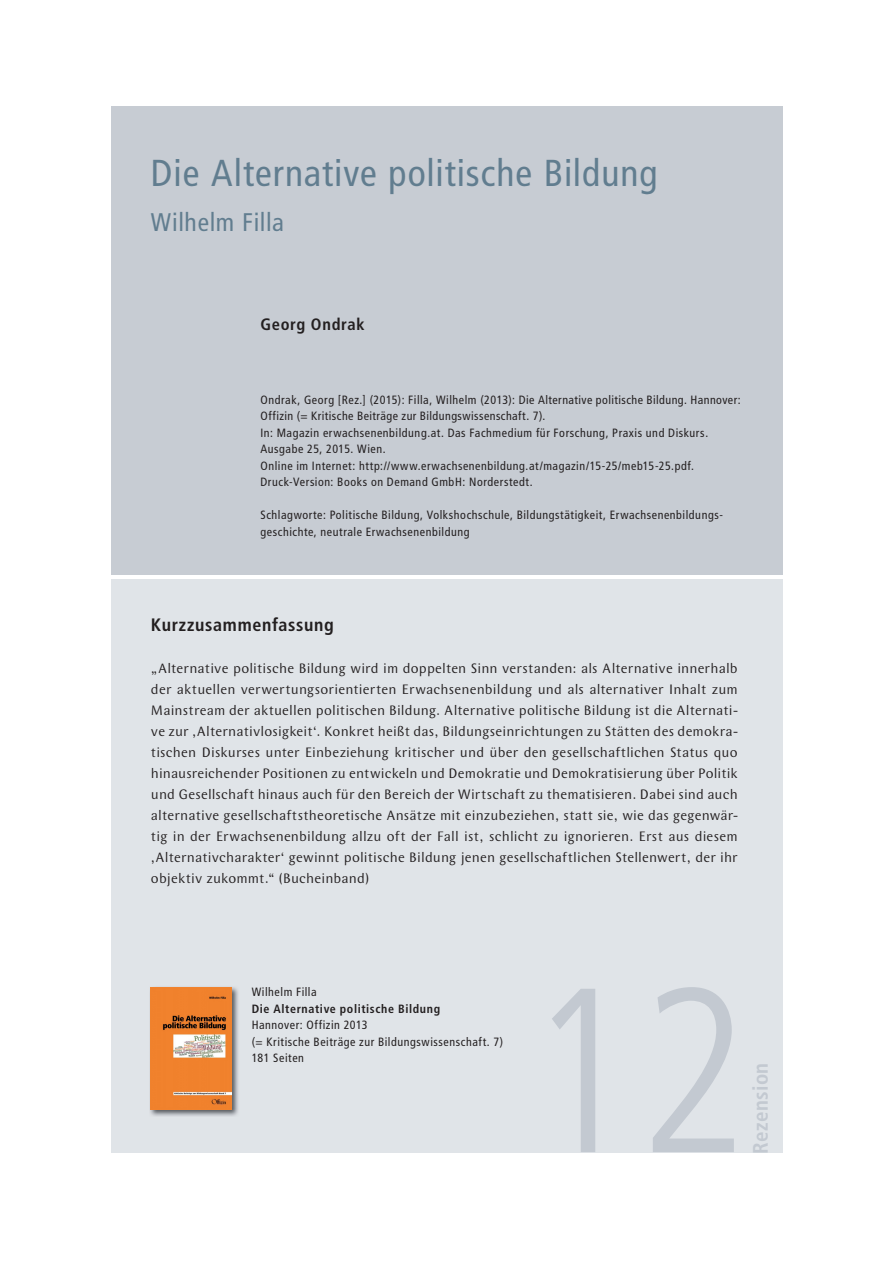
<style>
.page{position:relative;width:893px;height:1263px;background:#fff}
.page>*{position:absolute;margin:0;border:0;box-sizing:border-box;transform-origin:0 0}
.t1{font:300 condensed 234px "Frutiger LT Std";color:#c3c9d1}
.t2{font:condensed 37.5px "Frutiger LT Std";letter-spacing:.025em;color:#617d8f}
.t3{font:condensed 25.5px "Frutiger LT Std";letter-spacing:.025em;color:#617d8f}
.t4{font:700 condensed 21px "Frutiger LT Std";letter-spacing:.015em;color:#c3c9d1}
.t5{font:700 condensed 18px "Frutiger LT Std";letter-spacing:.04em;color:#231f20}
.t6{font:700 condensed 16.5px "Frutiger LT Std";letter-spacing:.04em;color:#231f20}
.t7{font:14.25px/21px "Wunderlich";letter-spacing:.01em;color:#231f20;text-align:justify}
.t8{font:condensed 12px/16.5px "Frutiger LT Std";letter-spacing:.045em;color:#231f20}
.t9{font:700 condensed 12px "Frutiger LT Std";letter-spacing:.05em;color:#231f20}
</style>
<div class="page">
<div style="left:111px;top:106px;width:671px;height:469px;background:#c7ccd3"></div>
<div style="left:111px;top:579px;width:671px;height:573px;background:#e0e4e8"></div>
<img style="left:150px;top:987px;width:88px;height:129px">
<img style="left:151px;top:987px;width:81px;height:122px">
<h2 class="t2" style="left:151px;top:151px;width:508px">Die Alternative politische Bildung</h2>
<h3 class="t3" style="left:151px;top:207px;width:135px">Wilhelm Filla</h3>
<p class="t6" style="left:260px;top:314px;width:106px">Georg Ondrak</p>
<p class="t8" style="left:260px;top:391px;width:482px">Ondrak, Georg [Rez.] (2015): Filla, Wilhelm (2013): Die Alternative politische Bildung. Hannover:<br>Offizin (= Kritische Beiträge zur Bildungswissenschaft. 7).<br>In: Magazin erwachsenenbildung.at. Das Fachmedium für Forschung, Praxis und Diskurs.<br>Ausgabe 25, 2015. Wien.<br>Online im Internet: http://www.erwachsenenbildung.at/magazin/15-25/meb15-25.pdf.<br>Druck-Version: Books on Demand GmbH: Norderstedt.</p>
<p class="t8" style="left:260px;top:507px;width:464px">Schlagworte: Politische Bildung, Volkshochschule, Bildungstätigkeit, Erwachsenenbildungs&shy;geschichte, neutrale Erwachsenenbildung</p>
<p class="t5" style="left:151px;top:614px;width:184px">Kurzzusammenfassung</p>
<p class="t7" style="left:151px;top:657px;width:588px">„Alternative politische Bildung wird im doppelten Sinn verstanden: als Alternative innerhalb der aktuellen verwertungsorientierten Erwachsenenbildung und als alternativer Inhalt zum Mainstream der aktuellen politischen Bildung. Alternative politische Bildung ist die Alternati&shy;ve zur ‚Alternativlosigkeit‘. Konkret heißt das, Bildungseinrichtungen zu Stätten des demokra&shy;tischen Diskurses unter Einbeziehung kritischer und über den gesellschaftlichen Status quo hinausreichender Positionen zu entwickeln und Demokratie und Demokratisierung über Politik und Gesellschaft hinaus auch für den Bereich der Wirtschaft zu thematisieren. Dabei sind auch alternative gesellschaftstheoretische Ansätze mit einzubeziehen, statt sie, wie das gegenwär&shy;tig in der Erwachsenenbildung allzu oft der Fall ist, schlicht zu ignorieren. Erst aus diesem ‚Alternativcharakter‘ gewinnt politische Bildung jenen gesellschaftlichen Stellenwert, der ihr objektiv zukommt.“ (Bucheinband)</p>
<p class="t8" style="left:252px;top:984px;width:66px">Wilhelm Filla</p>
<p class="t9" style="left:252px;top:1002px;width:190px">Die Alternative politische Bildung</p>
<p class="t8" style="left:252px;top:1017px;width:253px">Hannover: Offizin 2013<br>(= Kritische Beiträge zur Bildungswissenschaft. 7)<br>181 Seiten</p>
<h1 class="t1" style="left:524px;top:938px;width:227px">12</h1>
<h3 class="t4" style="left:748px;top:1154px;width:92px;rotate:-90deg">Rezension</h3>
</div>
